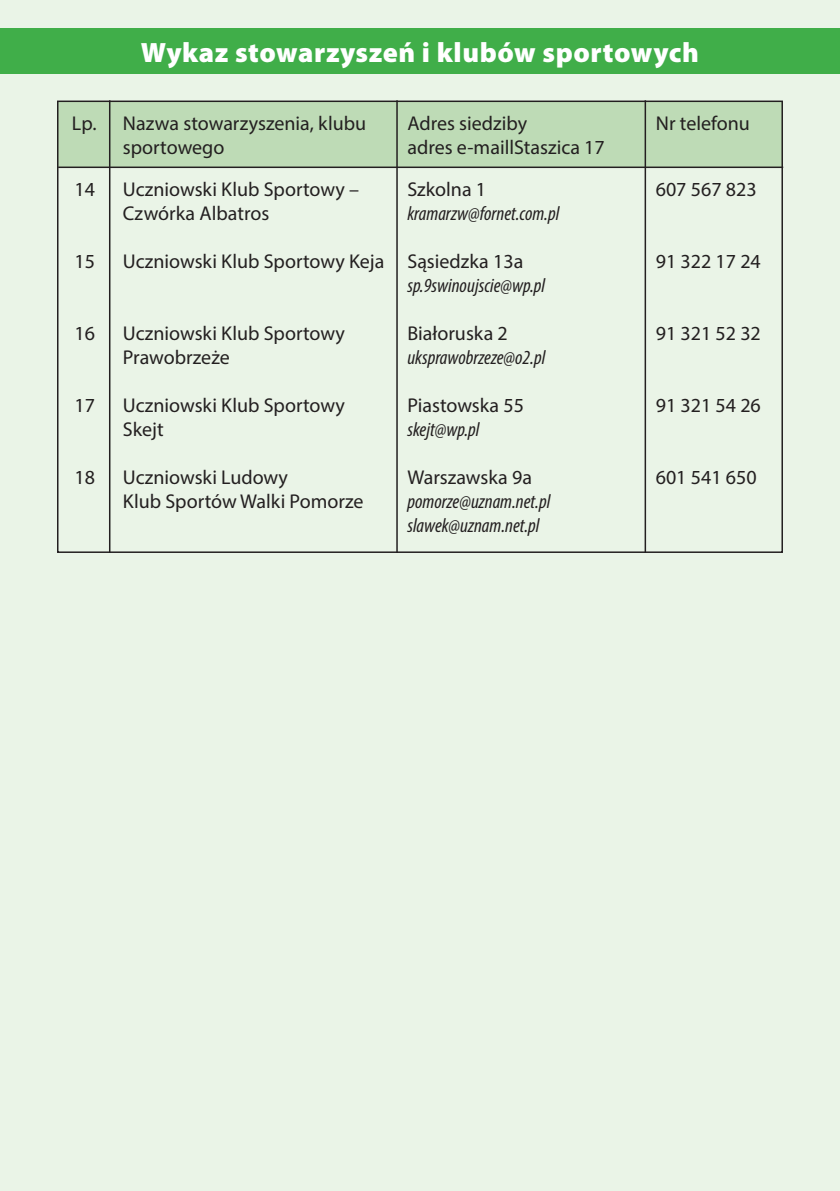
<style>
.page{position:relative;width:840px;height:1191px;background:#fff}
.page>*{position:absolute;margin:0;border:0;box-sizing:border-box;transform-origin:0 0}
.t1{font:900 28px "Myriad Pro";letter-spacing:.02em;color:#fff}
.t2{font:20px/24px "Myriad Pro";color:#231f20}
.t3{font:italic condensed 20px/24px "Myriad Pro";color:#231f20}
</style>
<div class="page">
<div style="left:0;top:0;width:839px;height:1191px;background:#eaf4e7"></div>
<div style="left:58px;top:101px;width:723px;height:66px;background:#bedbb6"></div>
<div style="left:0;top:28px;width:839px;height:46px;background:#40ae49"></div>
<hr style="left:109px;top:100px;width:1px;height:453px;background:#231f20">
<div style="left:57px;top:101px;width:725px;height:452px;border:2px solid #231f20"></div>
<hr style="left:58px;top:166px;width:724px;height:2px;background:#231f20">
<hr style="left:396px;top:100px;width:1px;height:453px;background:#231f20">
<hr style="left:644px;top:100px;width:1px;height:453px;background:#231f20">
<h1 class="t1" style="left:141px;top:36px;width:559px">Wykaz stowarzyszeń i klubów sportowych</h1>
<p class="t2" style="left:123px;top:111px;width:244px;text-indent:-51px">Lp. Nazwa stowarzyszenia, klubu sportowego</p>
<p class="t2" style="left:407px;top:111px;width:199px">Adres siedziby<br>adres e-maillStaszica 17</p>
<p class="t2" style="left:655px;top:111px;width:96px">Nr telefonu</p>
<p class="t2" style="left:74px;top:176px;width:22px">14</p>
<p class="t2" style="left:74px;top:248px;width:22px">15</p>
<p class="t2" style="left:74px;top:320px;width:22px">16</p>
<p class="t2" style="left:74px;top:392px;width:22px">17</p>
<p class="t2" style="left:74px;top:464px;width:22px">18</p>
<p class="t2" style="left:123px;top:176px;width:237px">Uczniowski Klub Sportowy –<br>Czwórka Albatros</p>
<p class="t2" style="left:123px;top:248px;width:263px">Uczniowski Klub Sportowy Keja</p>
<p class="t2" style="left:123px;top:320px;width:223px">Uczniowski Klub Sportowy<br>Prawobrzeże</p>
<p class="t2" style="left:123px;top:392px;width:223px">Uczniowski Klub Sportowy<br>Skejt</p>
<p class="t2" style="left:123px;top:464px;width:242px">Uczniowski Ludowy<br>Klub Sportów Walki Pomorze</p>
<p class="t2" style="left:407px;top:176px;width:80px">Szkolna 1</p>
<p class="t3" style="left:407px;top:201px;width:153px">kramarzw@fornet.com.pl</p>
<p class="t2" style="left:407px;top:248px;width:117px">Sąsiedzka 13a</p>
<p class="t3" style="left:407px;top:273px;width:139px">sp.9swinoujscie@wp.pl</p>
<p class="t2" style="left:407px;top:320px;width:102px">Białoruska 2</p>
<p class="t3" style="left:407px;top:345px;width:139px">uksprawobrzeze@o2.pl</p>
<p class="t2" style="left:407px;top:392px;width:118px">Piastowska 55</p>
<p class="t3" style="left:407px;top:417px;width:74px">skejt@wp.pl</p>
<p class="t2" style="left:407px;top:464px;width:126px">Warszawska 9a</p>
<p class="t3" style="left:407px;top:489px;width:144px">pomorze@uznam.net.pl slawek@uznam.net.pl</p>
<p class="t2" style="left:655px;top:176px;width:102px">607 567 823</p>
<p class="t2" style="left:655px;top:248px;width:107px">91 322 17 24</p>
<p class="t2" style="left:655px;top:320px;width:107px">91 321 52 32</p>
<p class="t2" style="left:655px;top:392px;width:107px">91 321 54 26</p>
<p class="t2" style="left:655px;top:464px;width:102px">601 541 650</p>
</div>
